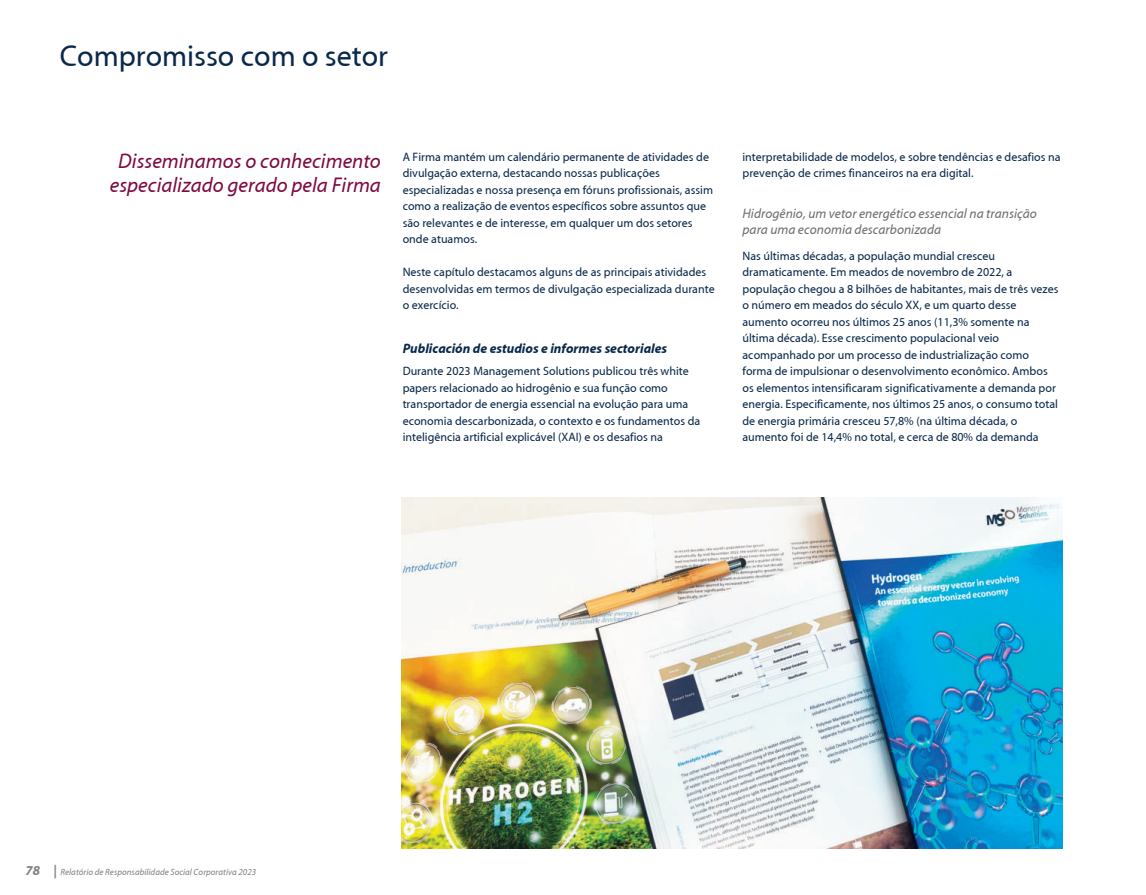
<style>
.page{position:relative;width:1146px;height:895px;background:#fff}
.page>*{position:absolute;margin:0;border:0;box-sizing:border-box;transform-origin:0 0}
.t1{font:30px "Myriad";color:#0a294a}
.t2{font:italic 21px/24px "Myriad";color:#7d0a42;text-align:center}
.t3{font:italic 13.5px/16.5px "Myriad";color:#6d6e71}
.t4{font:italic 700 13.5px "Myriad";color:#0a294a}
.t5{font:12px/16.5px "Myriad";color:#0a294a}
.t6{font:italic 9px "Myriad";color:#808285}
.s1{font-weight:700;font-size:13.5px}
</style>
<div class="page">
<img style="left:401px;top:497px;width:661px;height:351px">
<h1 class="t1" style="left:60px;top:41px;width:330px">Compromisso com o setor</h1>
<h2 class="t2" style="left:110px;top:150px;width:273px">Disseminamos o conhecimento especializado gerado pela Firma</h2>
<p class="t5" style="left:403px;top:149px;width:312px">A Firma mantém um calendário permanente de atividades de divulgação externa, destacando nossas publicações especializadas e nossa presença em fóruns profissionais, assim como a realização de eventos específicos sobre assuntos que são relevantes e de interesse, em qualquer um dos setores onde atuamos.</p>
<p class="t5" style="left:403px;top:264px;width:313px">Neste capítulo destacamos alguns de as principais atividades desenvolvidas em termos de divulgação especializada durante o exercício.</p>
<p class="t4" style="left:403px;top:341px;width:266px">Publicación de estudios e informes sectoriales</p>
<p class="t5" style="left:403px;top:363px;width:299px">Durante 2023 Management Solutions publicou três white papers relacionado ao hidrogênio e sua função como transportador de energia essencial na evolução para uma economia descarbonizada, o contexto e os fundamentos da inteligência artificial explicável (XAI) e os desafios na</p>
<p class="t5" style="left:742px;top:149px;width:319px">interpretabilidade de modelos, e sobre tendências e desafios na prevenção de crimes financeiros na era digital.</p>
<p class="t3" style="left:742px;top:205px;width:296px">Hidrogênio, um vetor energético essencial na transição para uma economia descarbonizada</p>
<p class="t5" style="left:742px;top:248px;width:317px">Nas últimas décadas, a população mundial cresceu dramaticamente. Em meados de novembro de 2022, a população chegou a 8 bilhões de habitantes, mais de três vezes o número em meados do século XX, e um quarto desse aumento ocorreu nos últimos 25 anos (11,3% somente na última década). Esse crescimento populacional veio acompanhado por um processo de industrialização como forma de impulsionar o desenvolvimento econômico. Ambos os elementos intensificaram significativamente a demanda por energia. Especificamente, nos últimos 25 anos, o consumo total de energia primária cresceu 57,8% (na última década, o aumento foi de 14,4% no total, e cerca de 80% da demanda</p>
<p class="t6" style="left:26px;top:867px;width:232px"><span class="s1">78 |</span> Relatório de Responsabilidade Social Corporativa 2023</p>
</div>
